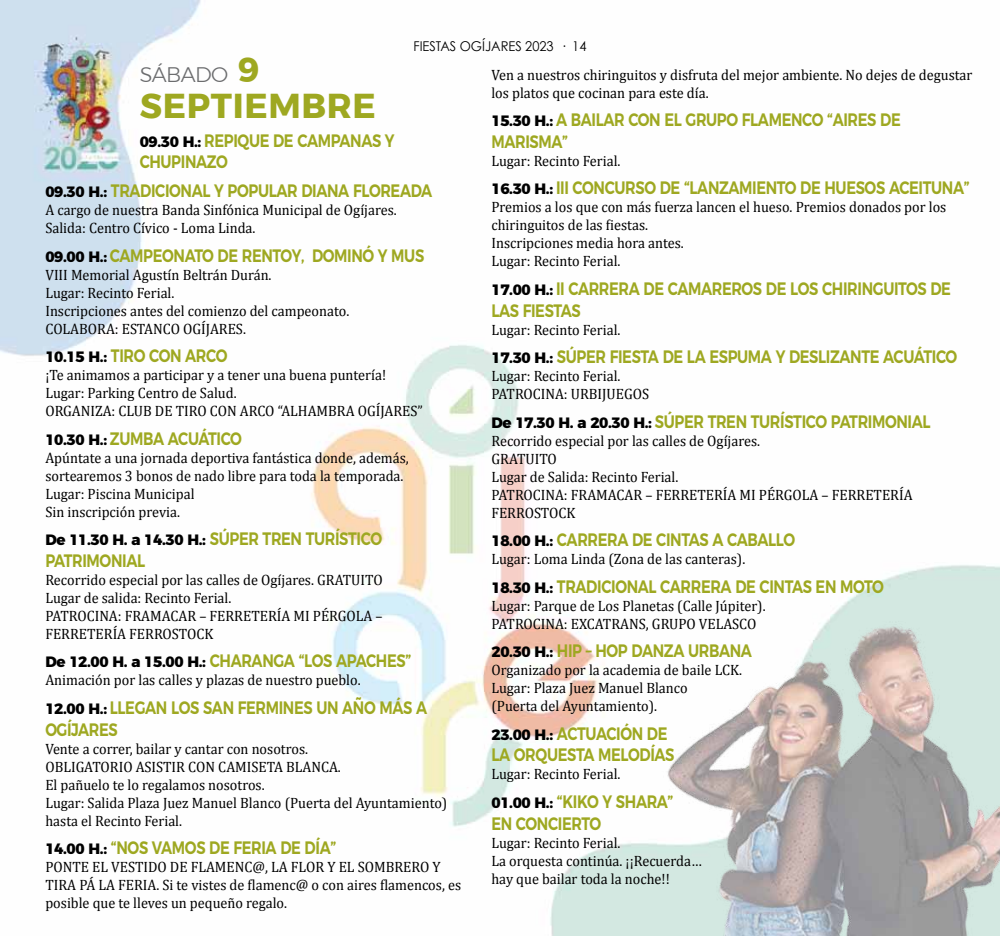
<style>
.page{position:relative;width:1000px;height:936px;background:#fff}
.page>*{position:absolute;margin:0;border:0;box-sizing:border-box;transform-origin:0 0}
.t1{font:700 34.5px "Montserrat";letter-spacing:.02em;color:#9ea821}
.t2{font:300 21px "Montserrat";letter-spacing:-.025em;color:#6b6c6e}
.t3{font:600 18px/21.6px "Montserrat";letter-spacing:-.025em;color:#9ea821;scale:.81 1}
.t4{font:15px/18px "Cambria";color:#000;scale:.95 1}
.t5{font:800 15px "Montserrat";letter-spacing:-.025em;color:#000}
.t6{font:13.5px "Century Gothic";color:#000;scale:.95 1}
.s1{font-weight:700;font-size:34.5px;color:#9ea821}
.s2{font-weight:800;font-size:15px;color:#000}
.s3{font-weight:600;font-size:18px;color:#9ea821}
</style>
<div class="page">
<img style="left:0;top:0;width:999px;height:935px">
<img style="left:641px;top:614px;width:358px;height:321px">
<p class="t6" style="left:413px;top:38px;width:183px">FIESTAS OGÍJARES 2023 · 14</p>
<h2 class="t2" style="left:140px;top:59px;width:122px">SÁBADO <span class="s1">9</span></h2>
<h1 class="t1" style="left:140px;top:78px;width:238px">SEPTIEMBRE</h1>
<p class="t3" style="left:140px;top:128px;width:316px"><span class="s2">09.30 H.:</span> REPIQUE DE CAMPANAS Y<br>CHUPINAZO</p>
<p class="t3" style="left:45px;top:178px;width:479px"><span class="s2">09.30 H.:</span> TRADICIONAL Y POPULAR DIANA FLOREADA</p>
<p class="t4" style="left:45px;top:201px;width:371px">A cargo de nuestra Banda Sinfónica Municipal de Ogíjares.<br>Salida: Centro Cívico - Loma Linda.</p>
<p class="t3" style="left:45px;top:243px;width:469px"><span class="s2">09.00 H.:</span> CAMPEONATO DE RENTOY, DOMINÓ Y MUS</p>
<p class="t4" style="left:45px;top:265px;width:321px">VIII Memorial Agustín Beltrán Durán.<br>Lugar: Recinto Ferial.<br>Inscripciones antes del comienzo del campeonato.<br>COLABORA: ESTANCO OGÍJARES.</p>
<p class="t3" style="left:45px;top:343px;width:226px"><span class="s2">10.15 H.:</span> TIRO CON ARCO</p>
<p class="t4" style="left:45px;top:366px;width:399px">¡Te animamos a participar y a tener una buena puntería!<br>Lugar: Parking Centro de Salud.<br>ORGANIZA: CLUB DE TIRO CON ARCO “ALHAMBRA OGÍJARES”</p>
<p class="t3" style="left:45px;top:426px;width:244px"><span class="s2">10.30 H.:</span> ZUMBA ACUÁTICO</p>
<p class="t4" style="left:45px;top:448px;width:384px">Apúntate a una jornada deportiva fantástica donde, además, sortearemos 3 bonos de nado libre para toda la temporada.<br>Lugar: Piscina Municipal<br>Sin inscripción previa.</p>
<p class="t5" style="left:45px;top:527px;width:338px">De 11.30 H. a 14.30 H.: <span class="s3">SÚPER TREN TURÍSTICO</span></p>
<p class="t3" style="left:45px;top:548px;width:125px">PATRIMONIAL</p>
<p class="t4" style="left:45px;top:570px;width:356px">Recorrido especial por las calles de Ogíjares. GRATUITO Lugar de salida: Recinto Ferial.<br>PATROCINA: FRAMACAR – FERRETERÍA MI PÉRGOLA – FERRETERÍA FERROSTOCK</p>
<p class="t3" style="left:45px;top:648px;width:453px"><span class="s2">De 12.00 H. a 15.00 H.:</span> CHARANGA “LOS APACHES”</p>
<p class="t4" style="left:45px;top:671px;width:333px">Animación por las calles y plazas de nuestro pueblo.</p>
<p class="t3" style="left:45px;top:695px;width:472px"><span class="s2">12.00 H.:</span> LLEGAN LOS SAN FERMINES UN AÑO MÁS A<br>OGÍJARES</p>
<p class="t4" style="left:45px;top:739px;width:424px">Vente a correr, bailar y cantar con nosotros.<br>OBLIGATORIO ASISTIR CON CAMISETA BLANCA.<br>El pañuelo te lo regalamos nosotros.<br>Lugar: Salida Plaza Juez Manuel Blanco (Puerta del Ayuntamiento) hasta el Recinto Ferial.</p>
<p class="t3" style="left:45px;top:835px;width:360px"><span class="s2">14.00 H.:</span> “NOS VAMOS DE FERIA DE DÍA”</p>
<p class="t4" style="left:45px;top:857px;width:439px">PONTE EL VESTIDO DE FLAMENC@, LA FLOR Y EL SOMBRERO Y<br>TIRA PÁ LA FERIA. Si te vistes de flamenc@ o con aires flamencos, es posible que te lleves un pequeño regalo.</p>
<p class="t4" style="left:491px;top:66px;width:507px">Ven a nuestros chiringuitos y disfruta del mejor ambiente. No dejes de degustar los platos que cocinan para este día.</p>
<p class="t3" style="left:491px;top:108px;width:506px"><span class="s2">15.30 H.:</span> A BAILAR CON EL GRUPO FLAMENCO “AIRES DE<br>MARISMA”</p>
<p class="t4" style="left:491px;top:152px;width:137px">Lugar: Recinto Ferial.</p>
<p class="t3" style="left:491px;top:176px;width:591px"><span class="s2">16.30 H.:</span> III CONCURSO DE “LANZAMIENTO DE HUESOS ACEITUNA”</p>
<p class="t4" style="left:491px;top:198px;width:480px">Premios a los que con más fuerza lancen el hueso. Premios donados por los chiringuitos de las fiestas.<br>Inscripciones media hora antes.<br>Lugar: Recinto Ferial.</p>
<p class="t3" style="left:491px;top:276px;width:568px"><span class="s2">17.00 H.:</span> II CARRERA DE CAMAREROS DE LOS CHIRINGUITOS DE<br>LAS FIESTAS</p>
<p class="t4" style="left:491px;top:320px;width:137px">Lugar: Recinto Ferial.</p>
<p class="t3" style="left:491px;top:344px;width:576px"><span class="s2">17.30 H.:</span> SÚPER FIESTA DE LA ESPUMA Y DESLIZANTE ACUÁTICO</p>
<p class="t4" style="left:491px;top:367px;width:167px">Lugar: Recinto Ferial.<br>PATROCINA: URBIJUEGOS</p>
<p class="t3" style="left:491px;top:409px;width:543px"><span class="s2">De 17.30 H. a 20.30 H.:</span> SÚPER TREN TURÍSTICO PATRIMONIAL</p>
<p class="t4" style="left:491px;top:431px;width:445px">Recorrido especial por las calles de Ogíjares.<br>GRATUITO<br>Lugar de Salida: Recinto Ferial.<br>PATROCINA: FRAMACAR – FERRETERÍA MI PÉRGOLA – FERRETERÍA<br>FERROSTOCK</p>
<p class="t3" style="left:491px;top:527px;width:376px"><span class="s2">18.00 H.:</span> CARRERA DE CINTAS A CABALLO</p>
<p class="t4" style="left:491px;top:550px;width:268px">Lugar: Loma Linda (Zona de las canteras).</p>
<p class="t3" style="left:491px;top:574px;width:222px"><span class="s2">18.30 H.:</span> TRADICIONAL CARRERA</p>
<p class="t3" style="left:735px;top:574px;width:185px">DE CINTAS EN MOTO</p>
<p class="t4" style="left:491px;top:596px;width:290px">Lugar: Parque de Los Planetas (Calle Júpiter).<br>PATROCINA: Excatrans</p>
<p class="t4" style="left:645px;top:614px;width:26px">, Grupo</p>
<p class="t4" style="left:698px;top:614px;width:19px">Velasco</p>
<p class="t3" style="left:491px;top:638px;width:323px"><span class="s2">20.30 H.:</span> HIP – HOP DANZA URBANA</p>
<p class="t4" style="left:491px;top:661px;width:265px">Organizado por la academia de baile LCK.<br>Lugar: Plaza Juez Manuel Blanco<br>(Puerta del Ayuntamiento).</p>
<p class="t3" style="left:491px;top:721px;width:227px"><span class="s2">23.00 H.:</span> ACTUACIÓN DE<br>LA ORQUESTA MELODÍAS</p>
<p class="t4" style="left:491px;top:765px;width:137px">Lugar: Recinto Ferial.</p>
<p class="t3" style="left:491px;top:789px;width:226px"><span class="s2">01.00 H.:</span> “KIKO Y SHARA”<br>EN CONCIERTO</p>
<p class="t4" style="left:491px;top:833px;width:223px">Lugar: Recinto Ferial.<br>La orquesta continúa. ¡¡Recuerda… hay que bailar toda la noche!!</p>
</div>
